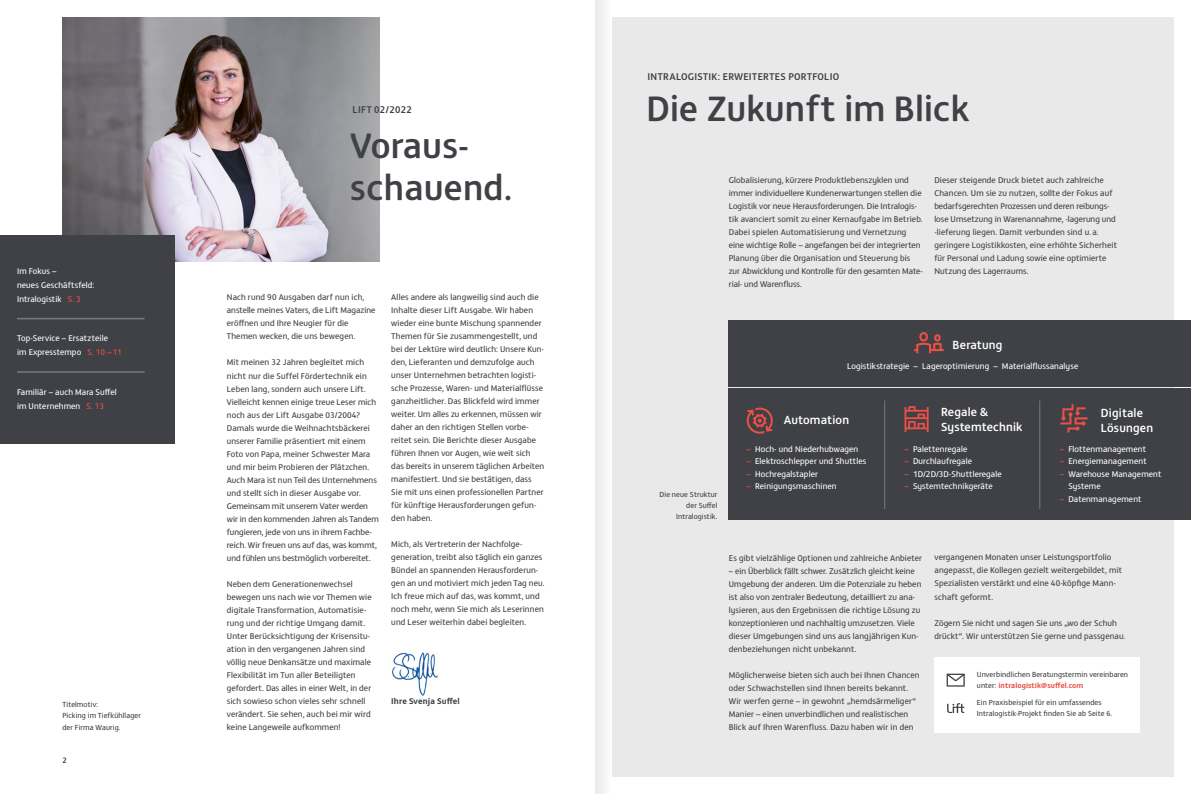
<style>
.page{position:relative;width:1191px;height:794px;background:#fff}
.page>*{position:absolute;margin:0;border:0;box-sizing:border-box;transform-origin:0 0}
.t1{font:500 36px/42px "FS Matthew";letter-spacing:.005em;color:#404146}
.t2{font:500 12px/15px "FS Matthew";letter-spacing:.015em;color:#fff}
.t3{font:500 10px "FS Matthew";letter-spacing:.02em;color:#404146}
.t4{font:8.5px/13px "FS Matthew";letter-spacing:.015em;color:#404146}
.t5{font:8.5px/14px "FS Matthew";letter-spacing:.015em;color:#fff}
.t6{font:700 8.5px "FS Matthew";letter-spacing:.015em;color:#404146}
.t7{font:500 8px "FS Matthew";color:#404146}
.t8{font:7.5px/11px "FS Matthew";letter-spacing:.015em;color:#404146}
.s1{color:#ea5045}
.s2{font-weight:700;color:#ea5045}
</style>
<div class="page">
<div style="left:612px;top:17px;width:562px;height:760px;background:#e9e9e9"></div>
<div style="left:728px;top:388px;width:463px;height:132px;background:#404146"></div>
<svg style="left:746px;top:407px;width:27px;height:27px"></svg>
<svg style="left:904px;top:406px;width:24px;height:26px"></svg>
<svg style="left:1060px;top:404px;width:27px;height:28px"></svg>
<hr style="left:884px;top:400px;width:1px;height:109px;background:#757a85">
<hr style="left:1039px;top:400px;width:1px;height:109px;background:#757a85">
<div style="left:728px;top:320px;width:463px;height:66px;background:#404146"></div>
<svg style="left:914px;top:332px;width:29px;height:21px"></svg>
<div style="left:934px;top:657px;width:206px;height:75px;background:#fff"></div>
<svg style="left:946px;top:673px;width:18px;height:13px"></svg>
<svg style="left:947px;top:703px;width:17px;height:10px"></svg>
<img style="left:62px;top:17px;width:318px;height:244px">
<div style="left:0;top:235px;width:174px;height:208px;background:#404146"></div>
<hr style="left:17px;top:318px;width:127px;height:1px;background:#757a85">
<img style="left:392px;top:652px;width:46px;height:44px">
<hr style="left:17px;top:371px;width:128px;height:2px;background:#757a85">
<div style="left:595px;top:0;width:10px;height:794px;background:#eee"></div>
<p class="t5" style="left:17px;top:263px;width:79px">Im Fokus –<br>neues Geschäftsfeld:<br>Intralogistik <span class="s1">S. 3</span></p>
<p class="t5" style="left:17px;top:331px;width:106px">Top-Service – Ersatzteile<br>im Expresstempo <span class="s1">S. 10 – 11</span></p>
<p class="t5" style="left:17px;top:384px;width:101px">Familiär – auch Mara Suffel im Unternehmen <span class="s1">S. 13</span></p>
<p class="t8" style="left:62px;top:698px;width:80px;line-height:11.5px">Titelmotiv:<br>Picking im Tiefkühllager der Firma Waurig.</p>
<p class="t7" style="left:62px;top:753px;width:6px">2</p>
<p class="t3" style="left:352px;top:102px;width:61px">LIFT 02/2022</p>
<h1 class="t1" style="left:350px;top:121px;width:164px">Voraus&shy;schauend.</h1>
<p class="t4" style="left:227px;top:290px;width:150px">Nach rund 90 Ausgaben darf nun ich, anstelle meines Vaters, die Lift Magazine eröffnen und Ihre Neugier für die Themen wecken, die uns bewegen.</p>
<p class="t4" style="left:227px;top:355px;width:154px">Mit meinen 32 Jahren begleitet mich nicht nur die Suffel Fördertechnik ein Leben lang, sondern auch unsere Lift.<br>Vielleicht kennen einige treue Leser mich noch aus der Lift Ausgabe 03/2004?<br>Damals wurde die Weihnachtsbäckerei unserer Familie präsentiert mit einem Foto von Papa, meiner Schwester Mara und mir beim Probieren der Plätzchen.<br>Auch Mara ist nun Teil des Unternehmens und stellt sich in dieser Ausgabe vor.<br>Gemeinsam mit unserem Vater werden wir in den kommenden Jahren als Tandem fungieren, jede von uns in ihrem Fachbe&shy;reich. Wir freuen uns auf das, was kommt, und fühlen uns bestmöglich vorbereitet.</p>
<p class="t4" style="left:227px;top:576px;width:146px">Neben dem Generationenwechsel bewegen uns nach wie vor Themen wie digitale Transformation, Automatisie&shy;rung und der richtige Umgang damit.<br>Unter Berücksichtigung der Krisensitu&shy;ation in den vergangenen Jahren sind völlig neue Denkansätze und maximale Flexibilität im Tun aller Beteiligten gefordert. Das alles in einer Welt, in der sich sowieso schon vieles sehr schnell verändert. Sie sehen, auch bei mir wird keine Langeweile aufkommen!</p>
<p class="t4" style="left:391px;top:290px;width:154px">Alles andere als langweilig sind auch die Inhalte dieser Lift Ausgabe. Wir haben wieder eine bunte Mischung spannender Themen für Sie zusammengestellt, und bei der Lektüre wird deutlich: Unsere Kun&shy;den, Lieferanten und demzufolge auch unser Unternehmen betrachten logisti&shy;sche Prozesse, Waren- und Materialflüsse ganzheitlicher. Das Blickfeld wird immer weiter. Um alles zu erkennen, müssen wir daher an den richtigen Stellen vorbe&shy;reitet sein. Die Berichte dieser Ausgabe führen Ihnen vor Augen, wie weit sich das bereits in unserem täglichen Arbeiten manifestiert. Und sie bestätigen, dass Sie mit uns einen professionellen Partner für künftige Herausforderungen gefun&shy;den haben.</p>
<p class="t4" style="left:391px;top:537px;width:155px">Mich, als Vertreterin der Nachfolge&shy;generation, treibt also täglich ein ganzes Bündel an spannenden Herausforderun&shy;gen an und motiviert mich jeden Tag neu.<br>Ich freue mich auf das, was kommt, und noch mehr, wenn Sie mich als Leserinnen und Leser weiterhin dabei begleiten.</p>
<p class="t6" style="left:391px;top:694px;width:70px">Ihre Svenja Suffel</p>
<p class="t3" style="left:647px;top:68px;width:193px">INTRALOGISTIK: ERWEITERTES PORTFOLIO</p>
<h1 class="t1" style="left:646px;top:84px;width:324px">Die Zukunft im Blick</h1>
<p class="t4" style="left:729px;top:173px;width:196px">Globalisierung, kürzere Produktlebenszyklen und immer individuellere Kundenerwartungen stellen die Logistik vor neue Herausforderungen. Die Intralogis&shy;tik avanciert somit zu einer Kernaufgabe im Betrieb.<br>Dabei spielen Automatisierung und Vernetzung eine wichtige Rolle – angefangen bei der integrierten Planung über die Organisation und Steuerung bis zur Abwicklung und Kontrolle für den gesamten Mate&shy;rial- und Warenfluss.</p>
<p class="t4" style="left:934px;top:173px;width:184px">Dieser steigende Druck bietet auch zahlreiche Chancen. Um sie zu nutzen, sollte der Fokus auf bedarfsgerechten Prozessen und deren reibungs&shy;lose Umsetzung in Warenannahme, -lagerung und -lieferung liegen. Damit verbunden sind u. a. geringere Logistikkosten, eine erhöhte Sicherheit für Personal und Ladung sowie eine optimierte Nutzung des Lagerraums.</p>
<h2 class="t2" style="left:952px;top:336px;width:51px">Beratung</h2>
<p class="t5" style="left:847px;top:359px;width:233px">Logistikstrategie – Lageroptimierung – Materialflussanalyse</p>
<p class="t8" style="left:659px;top:488px;width:59px;text-align:right">Die neue Struktur der Suffel<br>Intralogistik.</p>
<h2 class="t2" style="left:784px;top:411px;width:67px">Automation</h2>
<p class="t5" style="left:746px;top:441px;width:113px"><span class="s1">–</span> Hoch- und Niederhubwagen</p>
<p class="t5" style="left:746px;top:454px;width:121px"><span class="s1">–</span> Elektroschlepper und Shuttles</p>
<p class="t5" style="left:746px;top:466px;width:73px"><span class="s1">–</span> Hochregalstapler</p>
<p class="t5" style="left:746px;top:479px;width:91px"><span class="s1">–</span> Reinigungsmaschinen</p>
<h2 class="t2" style="left:941px;top:403px;width:83px">Regale &amp;<br>Systemtechnik</h2>
<h2 class="t2" style="left:1101px;top:404px;width:54px">Digitale<br>Lösungen</h2>
<p class="t5" style="left:1059px;top:441px;width:88px"><span class="s1">–</span> Flottenmanagement</p>
<p class="t5" style="left:1059px;top:454px;width:88px"><span class="s1">–</span> Energiemanagement</p>
<p class="t5" style="left:1068px;top:467px;width:95px;line-height:12.5px;text-indent:-8px"><span class="s1">–</span> Warehouse Management<br>Systeme</p>
<p class="t5" style="left:1059px;top:491px;width:83px"><span class="s1">–</span> Datenmanagement</p>
<p class="t5" style="left:904px;top:441px;width:64px"><span class="s1">–</span> Palettenregale</p>
<p class="t5" style="left:904px;top:454px;width:69px"><span class="s1">–</span> Durchlaufregale</p>
<p class="t5" style="left:904px;top:466px;width:99px"><span class="s1">–</span> 1D/2D/3D-Shuttleregale</p>
<p class="t5" style="left:904px;top:479px;width:90px"><span class="s1">–</span> Systemtechnikgeräte</p>
<p class="t4" style="left:729px;top:550px;width:195px">Es gibt vielzählige Optionen und zahlreiche Anbieter</p>
<p class="t4" style="left:729px;top:563px;width:194px">– ein Überblick fällt schwer. Zusätzlich gleicht keine Umgebung der anderen. Um die Potenziale zu heben ist also von zentraler Bedeutung, detailliert zu ana&shy;lysieren, aus den Ergebnissen die richtige Lösung zu konzeptionieren und nachhaltig umzusetzen. Viele dieser Umgebungen sind uns aus langjährigen Kun&shy;denbeziehungen nicht unbekannt.</p>
<p class="t4" style="left:729px;top:667px;width:192px">Möglicherweise bieten sich auch bei Ihnen Chancen oder Schwachstellen sind Ihnen bereits bekannt.<br>Wir werfen gerne – in gewohnt „hemdsärmeliger“ Manier – einen unverbindlichen und realistischen Blick auf Ihren Warenfluss. Dazu haben wir in den</p>
<p class="t4" style="left:934px;top:550px;width:189px">vergangenen Monaten unser Leistungsportfolio angepasst, die Kollegen gezielt weitergebildet, mit Spezialisten verstärkt und eine 40-köpfige Mann&shy;schaft geformt.</p>
<p class="t4" style="left:934px;top:615px;width:192px">Zögern Sie nicht und sagen Sie uns „wo der Schuh drückt“. Wir unterstützen Sie gerne und passgenau.</p>
<p class="t8" style="left:977px;top:668px;width:153px">Unverbindlichen Beratungstermin vereinbaren unter: <span class="s2">intralogistik@suffel.com</span></p>
<p class="t8" style="left:977px;top:696px;width:137px">Ein Praxisbeispiel für ein umfassendes<br>Intralogistik-Projekt finden Sie ab Seite 6.</p>
</div>
